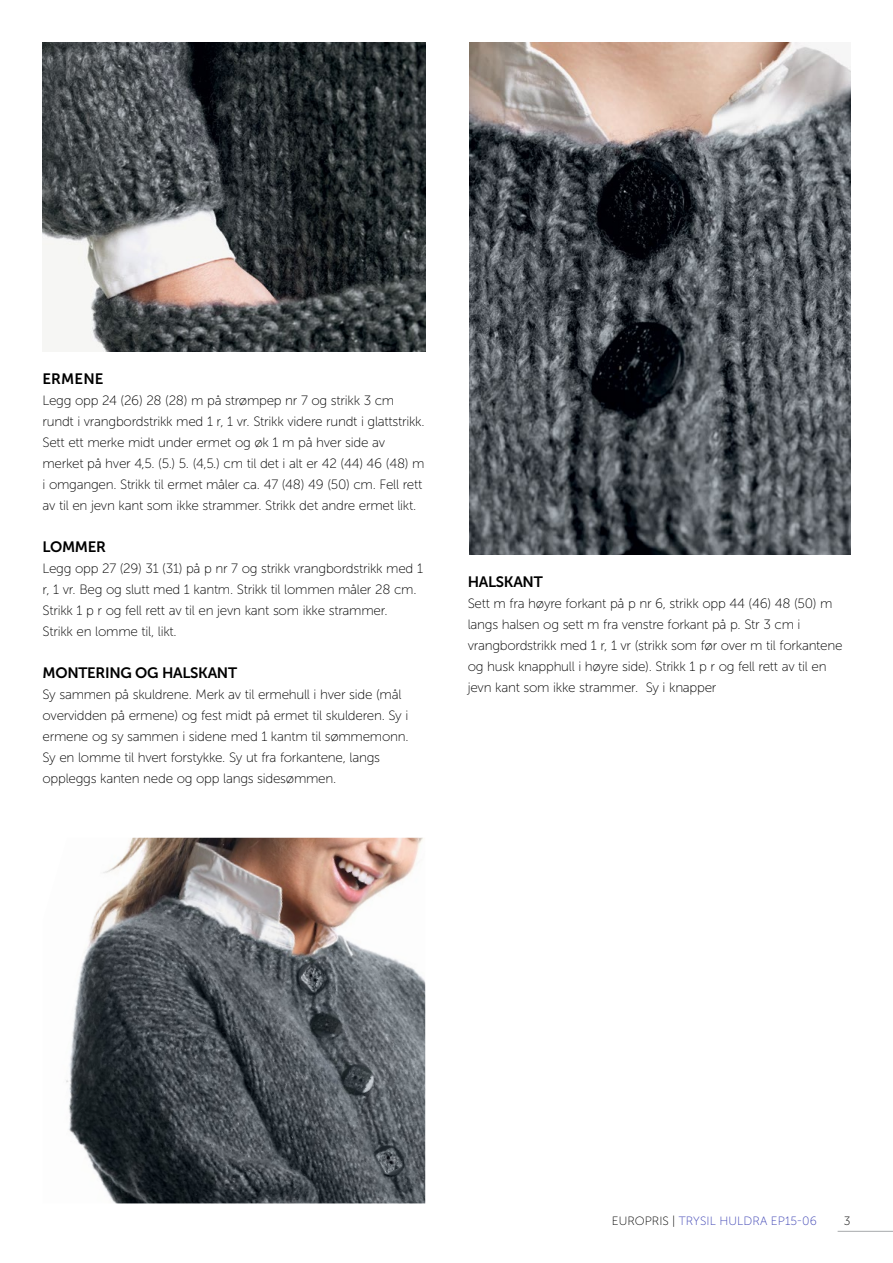
<style>
.page{position:relative;width:893px;height:1263px;background:#fff}
.page>*{position:absolute;margin:0;border:0;box-sizing:border-box;transform-origin:0 0}
.Innhold_-_Venstresti{font:15px "Museo Sans 700";letter-spacing:-.02em;color:#000}
.Innhold_-_Venstresti-2{font:13.5px/21px "Museo Sans 100";letter-spacing:-.02em;color:#000}
.t1{font:12px "Museo Sans 100";letter-spacing:.01em;color:#383eb2}
.t2{font:12px "Museo Sans 100";color:#000}
.s1{color:#000}
</style>
<div class="page">
<hr style="left:838px;top:1231px;width:55px;height:1px;background:#a7a9ac">
<img style="left:43px;top:43px;width:382px;height:309px">
<img style="left:469px;top:43px;width:381px;height:512px">
<img style="left:66px;top:838px;width:359px;height:365px">
<p class="Innhold_-_Venstresti" style="left:43px;top:370px;width:63px">ERMENE</p>
<p class="Innhold_-_Venstresti-2" style="left:43px;top:390px;width:384px">Legg opp 24 (26) 28 (28) m på strømpep nr 7 og strikk 3 cm rundt i vrangbordstrikk med 1 r, 1 vr. Strikk videre rundt i glattstrikk.<br>Sett ett merke midt under ermet og øk 1 m på hver side av merket på hver 4,5. (5.) 5. (4,5.) cm til det i alt er 42 (44) 46 (48) m i omgangen. Strikk til ermet måler ca. 47 (48) 49 (50) cm. Fell rett av til en jevn kant som ikke strammer. Strikk det andre ermet likt.</p>
<p class="Innhold_-_Venstresti" style="left:43px;top:538px;width:65px">LOMMER</p>
<p class="Innhold_-_Venstresti-2" style="left:43px;top:558px;width:382px">Legg opp 27 (29) 31 (31) på p nr 7 og strikk vrangbordstrikk med 1 r, 1 vr. Beg og slutt med 1 kantm. Strikk til lommen måler 28 cm.<br>Strikk 1 p r og fell rett av til en jevn kant som ikke strammer.<br>Strikk en lomme til, likt.</p>
<p class="Innhold_-_Venstresti" style="left:43px;top:664px;width:196px">MONTERING OG HALSKANT</p>
<p class="Innhold_-_Venstresti-2" style="left:43px;top:684px;width:368px">Sy sammen på skuldrene. Merk av til ermehull i hver side (mål overvidden på ermene) og fest midt på ermet til skulderen. Sy i ermene og sy sammen i sidene med 1 kantm til sømmemonn.</p>
<p class="Innhold_-_Venstresti-2" style="left:43px;top:747px;width:339px">Sy en lomme til hvert forstykke. Sy ut fra forkantene, langs oppleggs kanten nede og opp langs sidesømmen.</p>
<p class="Innhold_-_Venstresti" style="left:468px;top:574px;width:77px">HALSKANT</p>
<p class="Innhold_-_Venstresti-2" style="left:468px;top:593px;width:376px">Sett m fra høyre forkant på p nr 6, strikk opp 44 (46) 48 (50) m langs halsen og sett m fra venstre forkant på p. Str 3 cm i vrangbordstrikk med 1 r, 1 vr (strikk som før over m til forkantene og husk knapphull i høyre side). Strikk 1 p r og fell rett av til en jevn kant som ikke strammer. Sy i knapper</p>
<p class="t1" style="left:612px;top:1215px;width:206px"><span class="s1">EUROPRIS |</span> TRYSIL HULDRA EP15-06</p>
<p class="t2" style="left:844px;top:1215px;width:8px">3</p>
</div>
